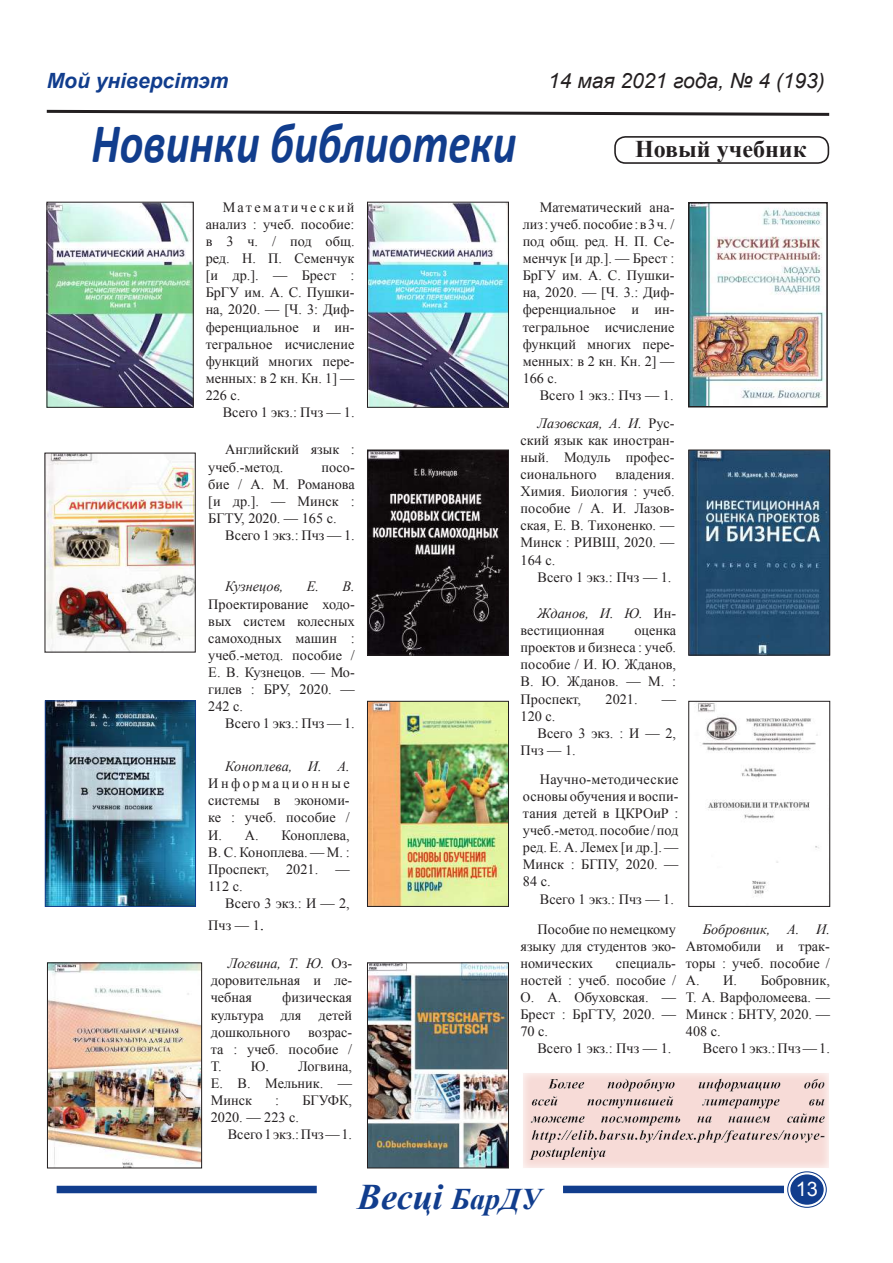
<style>
.page{position:relative;width:893px;height:1263px;background:#fff}
.page>*{position:absolute;margin:0;border:0;box-sizing:border-box;transform-origin:0 0}
.t1{font:italic 700 56.25px "Calibri";color:#113d8d;scale:.8 1}
.t2{font:italic 700 36px "Times New Roman";color:#113d8d}
.t3{font:700 24px "Times New Roman";color:#231f20}
.t4{font:italic 21px "Arial";color:#231f20}
.t5{font:italic 700 21px "Arial";color:#113d8d}
.t6{font:19.95px "Arial";color:#fff}
.t7{font:14.25px/17.1px "Times New Roman";color:#231f20;text-align:justify}
.t8{font:italic 14.25px "Times New Roman";color:#231f20}
.s1{font-size:18px}
.s2{font-style:italic}
.s3{font-size:30px}
</style>
<div class="page">
<div style="left:521px;top:1073px;width:329px;height:97px;background:#fff;opacity:.75"></div>
<svg style="left:46px;top:109px;width:784px;height:7px"></svg>
<div style="left:614px;top:136px;width:215px;height:28px;border:2px solid #231f20;border-radius:10px"></div>
<div style="left:57px;top:1186px;width:260px;height:7px;background:#113d8d"></div>
<div style="left:563px;top:1186px;width:221px;height:7px;background:#113d8d"></div>
<svg style="left:787px;top:1171px;width:40px;height:37px"></svg>
<div style="left:784px;top:1168px;width:46px;height:43px;border:2px solid #fff;border-radius:50%"></div>
<div style="left:788px;top:1172px;width:38px;height:35px;border:2px solid #fff;border-radius:50%"></div>
<img style="left:49px;top:204px;width:142px;height:201px">
<div style="left:47px;top:202px;width:146px;height:205px;border:1px solid #231f20"></div>
<img style="left:47px;top:455px;width:146px;height:195px">
<img style="left:369px;top:204px;width:138px;height:201px">
<div style="left:367px;top:202px;width:142px;height:205px;border:1px solid #231f20"></div>
<img style="left:47px;top:703px;width:147px;height:202px">
<div style="left:45px;top:701px;width:151px;height:206px;border:1px solid #113d8d"></div>
<img style="left:691px;top:205px;width:134px;height:199px">
<div style="left:688px;top:202px;width:140px;height:205px;border:2px solid #231f20"></div>
<img style="left:691px;top:452px;width:137px;height:201px">
<div style="left:689px;top:450px;width:141px;height:205px;border:1px solid #231f20"></div>
<img style="left:369px;top:452px;width:138px;height:201px">
<div style="left:367px;top:450px;width:142px;height:205px;border:1px solid #231f20"></div>
<img style="left:369px;top:965px;width:138px;height:201px">
<div style="left:367px;top:963px;width:142px;height:205px;border:1px solid #231f20"></div>
<img style="left:369px;top:703px;width:138px;height:202px">
<div style="left:367px;top:701px;width:142px;height:206px;border:1px solid #231f20"></div>
<img style="left:698px;top:703px;width:121px;height:194px">
<div style="left:689px;top:701px;width:141px;height:206px;border:1px solid #231f20"></div>
<img style="left:49px;top:965px;width:151px;height:201px">
<div style="left:47px;top:963px;width:155px;height:205px;border:1px solid #231f20"></div>
<h3 class="t5" style="left:47px;top:67px;width:183px">Мой універсітэт</h3>
<h3 class="t4" style="left:548px;top:67px;width:278px">14 мая 2021 года, № 4 (193)</h3>
<h1 class="t1" style="left:91px;top:107px;width:533px">Новинки библиотеки</h1>
<h3 class="t3" style="left:635px;top:132px;width:173px">Новый учебник</h3>
<p class="t7" style="left:206px;top:198px;width:150px;text-indent:17px">Математический анализ : учеб. пособие: в 3 ч. / под общ. ред. Н. П. Семенчук [и др.]. — Брест :<br>БрГУ им. А. С. Пушки&shy;на, 2020. — [Ч. 3: Диф&shy;ференциальное и ин&shy;тегральное исчисление функций многих пере&shy;менных: в 2 кн. Кн. 1] — 226 с.</p>
<p class="t7" style="left:223px;top:404px;width:133px">Всего 1 экз.: Пчз — 1.</p>
<p class="t7" style="left:208px;top:441px;width:148px;text-indent:17px">Английский язык : учеб.-метод.</p>
<p class="t7" style="left:208px;top:458px;width:148px;text-indent:113px">посо&shy;бие / А. М. Романова [и др.]. — Минск :<br>БГТУ, 2020. — 165 с.</p>
<p class="t7" style="left:225px;top:526px;width:131px">Всего 1 экз.: Пчз — 1.</p>
<p class="t8" style="left:225px;top:577px;width:60px">Кузнецов,</p>
<p class="t8" style="left:307px;top:577px;width:49px">Е. В.</p>
<p class="t7" style="left:208px;top:595px;width:148px">Проектирование ходо&shy;вых систем колесных самоходных машин : учеб.-метод. пособие / Е. В. Кузнецов. — Мо&shy;гилев : БРУ, 2020. — 242 с.</p>
<p class="t7" style="left:225px;top:715px;width:131px">Всего 1 экз.: Пчз — 1.</p>
<p class="t8" style="left:225px;top:756px;width:126px">Коноплева, И. А.</p>
<p class="t7" style="left:208px;top:775px;width:143px">Информационные системы в экономи&shy;ке : учеб. пособие / И. А.</p>
<p class="t7" style="left:208px;top:826px;width:143px;text-indent:73px">Коноплева, В. С. Коноплева. — М. :<br>Проспект, 2021. — 112 с.</p>
<p class="t7" style="left:208px;top:892px;width:143px;line-height:21.6px;text-indent:17px">Всего 3 экз.: И — 2,<br>Пчз — 1<span class="s1">.</span></p>
<p class="t7" style="left:211px;top:955px;width:143px;text-indent:17px"><span class="s2">Логвина, Т. Ю.</span> Оз&shy;доровительная и ле&shy;чебная</p>
<p class="t7" style="left:211px;top:989px;width:143px;text-indent:72px">физическая культура для детей дошкольного</p>
<p class="t7" style="left:211px;top:1023px;width:143px;text-indent:97px">возрас&shy;та : учеб. пособие / Т. Ю.</p>
<p class="t7" style="left:211px;top:1057px;width:143px;text-indent:87px">Логвина, Е. В. Мельник. — Минск</p>
<p class="t7" style="left:275px;top:1091px;width:5px">:</p>
<p class="t7" style="left:302px;top:1091px;width:51px">БГУФК,</p>
<p class="t7" style="left:228px;top:1109px;width:126px;text-indent:-17px">2020. — 223 с.<br>Всего 1 экз.: Пчз — 1.</p>
<p class="t7" style="left:523px;top:198px;width:153px;text-indent:17px">Математический ана&shy;лиз : учеб. пособие : в 3 ч. / под общ. ред. Н. П. Се&shy;менчук [и др.]. — Брест :<br>БрГУ им. А. С. Пушки&shy;на, 2020. — [Ч. 3.: Диф&shy;ференциальное и ин&shy;тегральное исчисление функций многих пере&shy;менных: в 2 кн. Кн. 2] — 166 с.</p>
<p class="t7" style="left:540px;top:386px;width:135px">Всего 1 экз.: Пчз — 1.</p>
<p class="t7" style="left:521px;top:414px;width:155px;text-indent:17px"><span class="s2">Лазовская, А. И.</span> Рус&shy;ский язык как иностран&shy;ный. Модуль профес&shy;сионального</p>
<p class="t7" style="left:521px;top:465px;width:155px;text-indent:95px">владения.<br>Химия. Биология : учеб. пособие / А. И. Лазов&shy;ская, Е. В. Тихоненко. — Минск : РИВШ, 2020. — 164 с.</p>
<p class="t7" style="left:538px;top:568px;width:135px">Всего 1 экз.: Пчз — 1.</p>
<p class="t7" style="left:521px;top:604px;width:157px;text-indent:17px"><span class="s2">Жданов, И. Ю.</span> Ин&shy;вестиционная</p>
<p class="t7" style="left:521px;top:621px;width:157px;text-indent:114px">оценка проектов и бизнеса : учеб. пособие / И. Ю. Жданов, В. Ю. Жданов. — М. :<br>Проспект,</p>
<p class="t7" style="left:605px;top:690px;width:34px">2021.</p>
<p class="t7" style="left:662px;top:690px;width:16px">—</p>
<p class="t7" style="left:521px;top:707px;width:36px">120 с.</p>
<p class="t7" style="left:538px;top:724px;width:140px">Всего 3 экз. : И — 2,</p>
<p class="t7" style="left:521px;top:741px;width:57px">Пчз — 1.</p>
<p class="t7" style="left:523px;top:770px;width:157px;text-indent:17px">Научно-методические основы обучения и воспи&shy;тания детей в ЦКРОиР : учеб.-метод. пособие / под ред. Е. А. Лемех [и др.]. — Минск : БГПУ, 2020. — 84 с.</p>
<p class="t7" style="left:540px;top:890px;width:135px">Всего 1 экз.: Пчз — 1.</p>
<p class="t7" style="left:520px;top:920px;width:157px;text-indent:17px">Пособие по немецкому языку для студентов эко&shy;номических</p>
<p class="t7" style="left:520px;top:954px;width:157px;text-indent:95px">специаль&shy;ностей : учеб. пособие / О. А. Обуховская. — Брест : БрГТУ, 2020. — 70 с.</p>
<p class="t7" style="left:537px;top:1040px;width:135px">Всего 1 экз.: Пчз — 1.</p>
<p class="t8" style="left:703px;top:919px;width:129px">Бобровник, А. И.</p>
<p class="t7" style="left:686px;top:937px;width:146px">Автомобили и трак&shy;торы : учеб. пособие / А. И.</p>
<p class="t7" style="left:686px;top:971px;width:146px;text-indent:75px">Бобровник, Т. А. Варфоломеева. — Минск : БНТУ, 2020. — 408 с.</p>
<p class="t7" style="left:703px;top:1040px;width:129px">Всего 1 экз.: Пчз — 1.</p>
<h2 class="t2" style="left:357px;top:1172px;width:186px">Весці <span class="s3">БарДУ</span></h2>
<h3 class="t6" style="left:796px;top:1176px;width:24px">13</h3>
</div>
